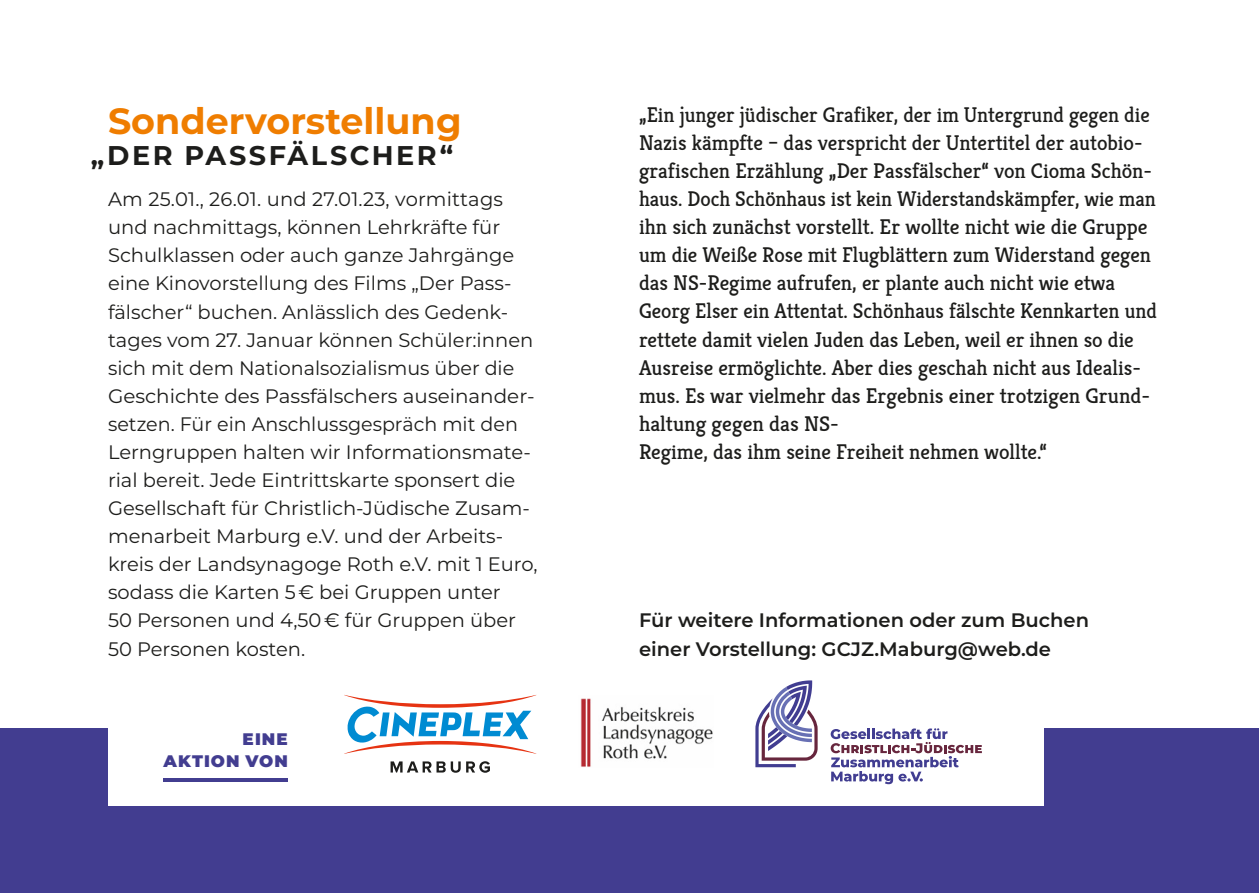
<style>
.page{position:relative;width:1259px;height:893px;background:#fff}
.page>*{position:absolute;margin:0;border:0;box-sizing:border-box;transform-origin:0 0}
.t1{font:700 36.6px "Montserrat";color:#ef7d00}
.t2{font:700 27px "Montserrat";letter-spacing:.095em;color:#1d1d1b}
.t3{font:300 21.3px/28.2px "Kreon";color:#1d1d1b}
.t4{font:19.5px/28.2px "Montserrat";color:#1d1d1b}
.t5{font:600 19.5px/28.2px "Montserrat";color:#1d1d1b}
.t6{font:900 16.8px/22.2px "Montserrat";letter-spacing:.06em;color:#423d90;text-align:right}
</style>
<div class="page">
<div style="left:0;top:729px;width:1259px;height:164px;background:#423d90"></div>
<div style="left:108px;top:661px;width:935px;height:145px;background:#fff"></div>
<hr style="left:163px;top:778px;width:125px;height:3px;background:#423d90">
<svg style="left:755px;top:680px;width:62px;height:87px"></svg>
<svg style="left:830px;top:728px;width:152px;height:56px"></svg>
<svg style="left:344px;top:695px;width:192px;height:59px"></svg>
<svg style="left:390px;top:761px;width:100px;height:12px"></svg>
<img style="left:580px;top:698px;width:133px;height:69px">
<h1 class="t1" style="left:108px;top:95px;width:355px">Sondervorstellung</h1>
<p class="t2" style="left:91px;top:136px;width:364px">„DER PASSFÄLSCHER“</p>
<p class="t4" style="left:108px;top:184px;width:431px">Am 25.01., 26.01. und 27.01.23, vormittags und nachmittags, können Lehrkräfte für Schulklassen oder auch ganze Jahrgänge eine Kinovorstellung des Films „Der Pass&shy;fälscher“ buchen. Anlässlich des Gedenk&shy;tages vom 27. Januar können Schüler:innen sich mit dem Nationalsozialismus über die Geschichte des Passfälschers auseinander&shy;setzen. Für ein Anschlussgespräch mit den Lerngruppen halten wir Informationsmate&shy;rial bereit. Jede Eintrittskarte sponsert die Gesellschaft für Christlich-Jüdische Zusam&shy;menarbeit Marburg e.V. und der Arbeits&shy;kreis der Landsynagoge Roth e.V. mit 1 Euro, sodass die Karten 5 € bei Gruppen unter<br>50 Personen und 4,50 € für Gruppen über 50 Personen kosten.</p>
<p class="t6" style="left:163px;top:727px;width:126px">EINE<br>AKTION VON</p>
<p class="t3" style="left:639px;top:99px;width:519px">„Ein junger jüdischer Grafiker, der im Untergrund gegen die Nazis kämpfte – das verspricht der Untertitel der autobio&shy;grafischen Erzählung „Der Passfälscher“ von Cioma Schön&shy;haus. Doch Schönhaus ist kein Widerstandskämpfer, wie man ihn sich zunächst vorstellt. Er wollte nicht wie die Gruppe um die Weiße Rose mit Flugblättern zum Widerstand gegen das NS-Regime aufrufen, er plante auch nicht wie etwa Georg Elser ein Attentat. Schönhaus fälschte Kennkarten und rettete damit vielen Juden das Leben, weil er ihnen so die Ausreise ermöglichte. Aber dies geschah nicht aus Idealis&shy;mus. Es war vielmehr das Ergebnis einer trotzigen Grund&shy;haltung gegen das NS-<br>Regime, das ihm seine Freiheit nehmen wollte.“</p>
<p class="t5" style="left:639px;top:605px;width:451px">Für weitere Informationen oder zum Buchen einer Vorstellung: GCJZ.Maburg@web.de</p>
</div>
